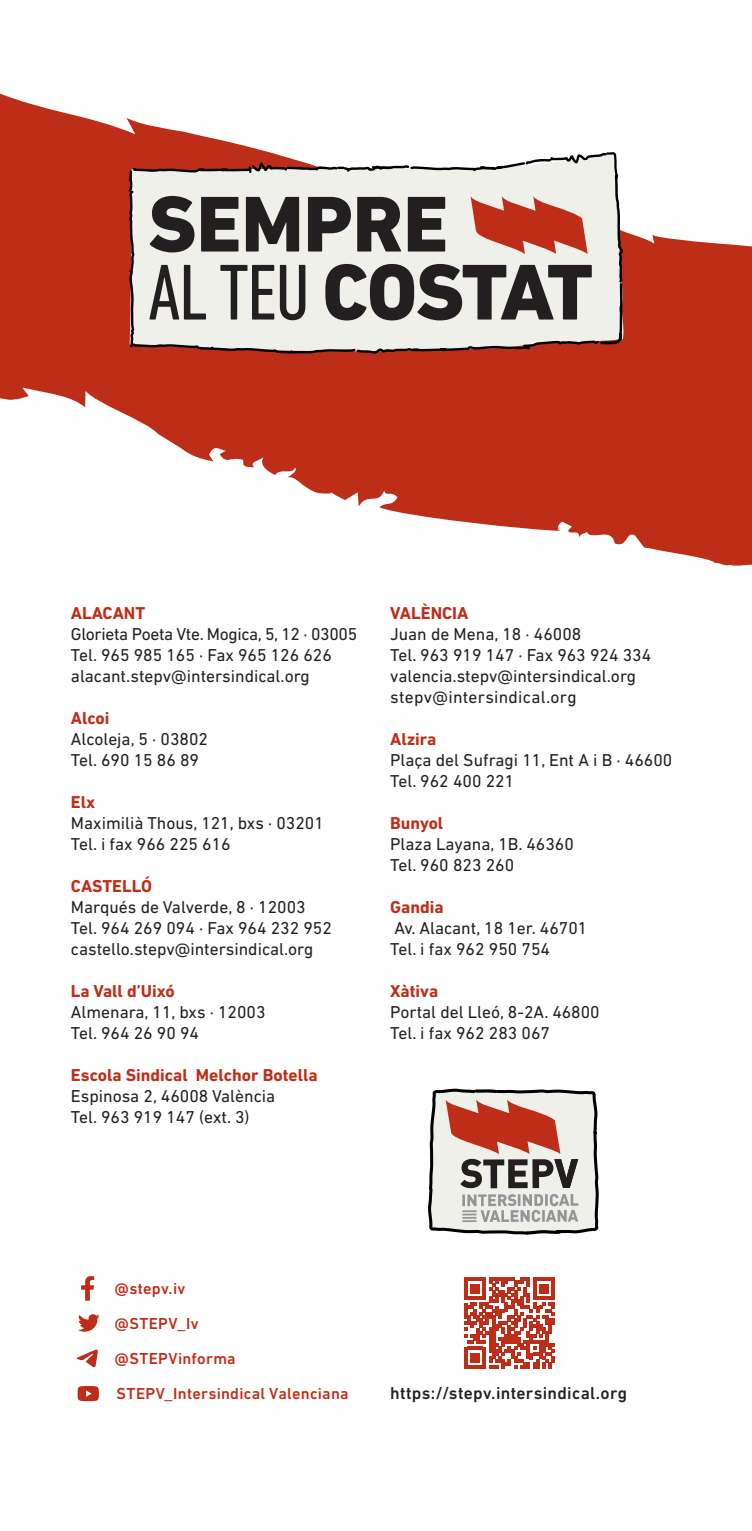
<style>
.page{position:relative;width:752px;height:1531px;background:#fff}
.page>*{position:absolute;margin:0;border:0;box-sizing:border-box;transform-origin:0 0}
.t1{font:800 80.25px "DIN Next LT Pro";letter-spacing:-.01em;color:#231f20}
.DIN_Bandera{font:17.5px/21px "DIN Next LT Pro";color:#231f20}
.DIN_Bandera-2{font:700 17.5px/21px "DIN Next LT Pro";color:#be2d18}
.DIN_Bandera-3{font:17.5px "DIN Next LT Pro";letter-spacing:-.02em;color:#231f20}
.Titulet_D_DIN_12{font:500 17.5px "DIN Next LT Pro";letter-spacing:.015em;color:#231f20}
.Titulet_D_DIN_12-2{font:500 16.25px "DIN Next LT Pro";letter-spacing:.02em;color:#be2d18}
.s1{font-weight:400;font-stretch:condensed}
.s2{font-weight:400;color:#231f20}
</style>
<div class="page">
<svg style="left:0;top:93px;width:751px;height:473px"></svg>
<svg style="left:81px;top:1276px;width:13px;height:24px"></svg>
<svg style="left:78px;top:1314px;width:21px;height:18px"></svg>
<svg style="left:76px;top:1349px;width:22px;height:19px"></svg>
<svg style="left:78px;top:1386px;width:21px;height:15px"></svg>
<svg style="left:464px;top:1308px;width:90px;height:60px"></svg>
<svg style="left:428px;top:1142px;width:171px;height:166px"></svg>
<svg style="left:430px;top:1088px;width:168px;height:148px;background:#c3aca6"></svg>
<svg style="left:132px;top:151px;width:491px;height:363px;background:#d7998d"></svg>
<p class="t1" style="left:148px;top:177px;width:301px">SEMPRE</p>
<p class="t1" style="left:148px;top:245px;width:446px"><span class="s1">AL TEU</span> COSTAT</p>
<p class="DIN_Bandera-2" style="left:71px;top:602px;width:76px">ALACANT</p>
<p class="DIN_Bandera-3" style="left:71px;top:624px;width:287px">Glorieta Poeta Vte. Mogica, 5, 12 · 03005</p>
<p class="DIN_Bandera" style="left:71px;top:644px;width:262px">Tel. 965 985 165 · Fax 965 126 626</p>
<p class="DIN_Bandera" style="left:71px;top:665px;width:240px">alacant.stepv@intersindical.org</p>
<p class="DIN_Bandera-2" style="left:71px;top:707px;width:40px">Alcoi</p>
<p class="DIN_Bandera" style="left:71px;top:728px;width:139px">Alcoleja, 5 · 03802</p>
<p class="DIN_Bandera" style="left:71px;top:749px;width:130px">Tel. 690 15 86 89</p>
<p class="DIN_Bandera-2" style="left:71px;top:791px;width:26px">Elx</p>
<p class="DIN_Bandera" style="left:71px;top:812px;width:254px">Maximilià Thous, 121, bxs · 03201</p>
<p class="DIN_Bandera" style="left:71px;top:833px;width:161px">Tel. i fax 966 225 616</p>
<p class="DIN_Bandera-2" style="left:71px;top:875px;width:82px">CASTELLÓ</p>
<p class="DIN_Bandera" style="left:71px;top:896px;width:236px">Marqués de Valverde, 8 · 12003</p>
<p class="DIN_Bandera" style="left:71px;top:917px;width:262px">Tel. 964 269 094 · Fax 964 232 952</p>
<p class="DIN_Bandera" style="left:71px;top:938px;width:244px">castello.stepv@intersindical.org</p>
<p class="DIN_Bandera-2" style="left:71px;top:980px;width:105px">La Vall d’Uixó</p>
<p class="DIN_Bandera" style="left:71px;top:1001px;width:196px">Almenara, 11, bxs · 12003</p>
<p class="DIN_Bandera" style="left:71px;top:1022px;width:130px">Tel. 964 26 90 94</p>
<p class="DIN_Bandera-2" style="left:71px;top:1064px;width:248px">Escola Sindical Melchor Botella<br><span class="s2">Espinosa 2, 46008 València</span></p>
<p class="DIN_Bandera" style="left:71px;top:1106px;width:180px">Tel. 963 919 147 (ext. 3)</p>
<p class="DIN_Bandera-2" style="left:390px;top:602px;width:80px">VALÈNCIA</p>
<p class="DIN_Bandera" style="left:390px;top:623px;width:262px">Juan de Mena, 18 · 46008<br>Tel. 963 919 147 · Fax 963 924 334 valencia.stepv@intersindical.org stepv@intersindical.org</p>
<p class="DIN_Bandera-2" style="left:390px;top:728px;width:48px">Alzira</p>
<p class="DIN_Bandera" style="left:390px;top:749px;width:283px">Plaça del Sufragi 11, Ent A i B · 46600<br>Tel. 962 400 221</p>
<p class="DIN_Bandera-2" style="left:390px;top:812px;width:55px">Bunyol</p>
<p class="DIN_Bandera" style="left:390px;top:833px;width:185px">Plaza Layana, 1B. 46360<br>Tel. 960 823 260</p>
<p class="DIN_Bandera-2" style="left:390px;top:896px;width:55px">Gandia</p>
<p class="DIN_Bandera" style="left:390px;top:917px;width:198px">Av. Alacant, 18 1er. 46701<br>Tel. i fax 962 950 754</p>
<p class="DIN_Bandera-2" style="left:390px;top:980px;width:50px">Xàtiva</p>
<p class="DIN_Bandera" style="left:390px;top:1001px;width:211px">Portal del Lleó, 8-2A. 46800<br>Tel. i fax 962 283 067</p>
<p class="Titulet_D_DIN_12-2" style="left:114px;top:1279px;width:72px">@stepv.iv</p>
<p class="Titulet_D_DIN_12-2" style="left:114px;top:1314px;width:86px">@STEPV_Iv</p>
<p class="Titulet_D_DIN_12-2" style="left:114px;top:1349px;width:123px">@STEPVinforma</p>
<p class="Titulet_D_DIN_12-2" style="left:116px;top:1384px;width:233px">STEPV_Intersindical Valenciana</p>
<p class="Titulet_D_DIN_12" style="left:390px;top:1382px;width:238px">https://stepv.intersindical.org</p>
</div>
